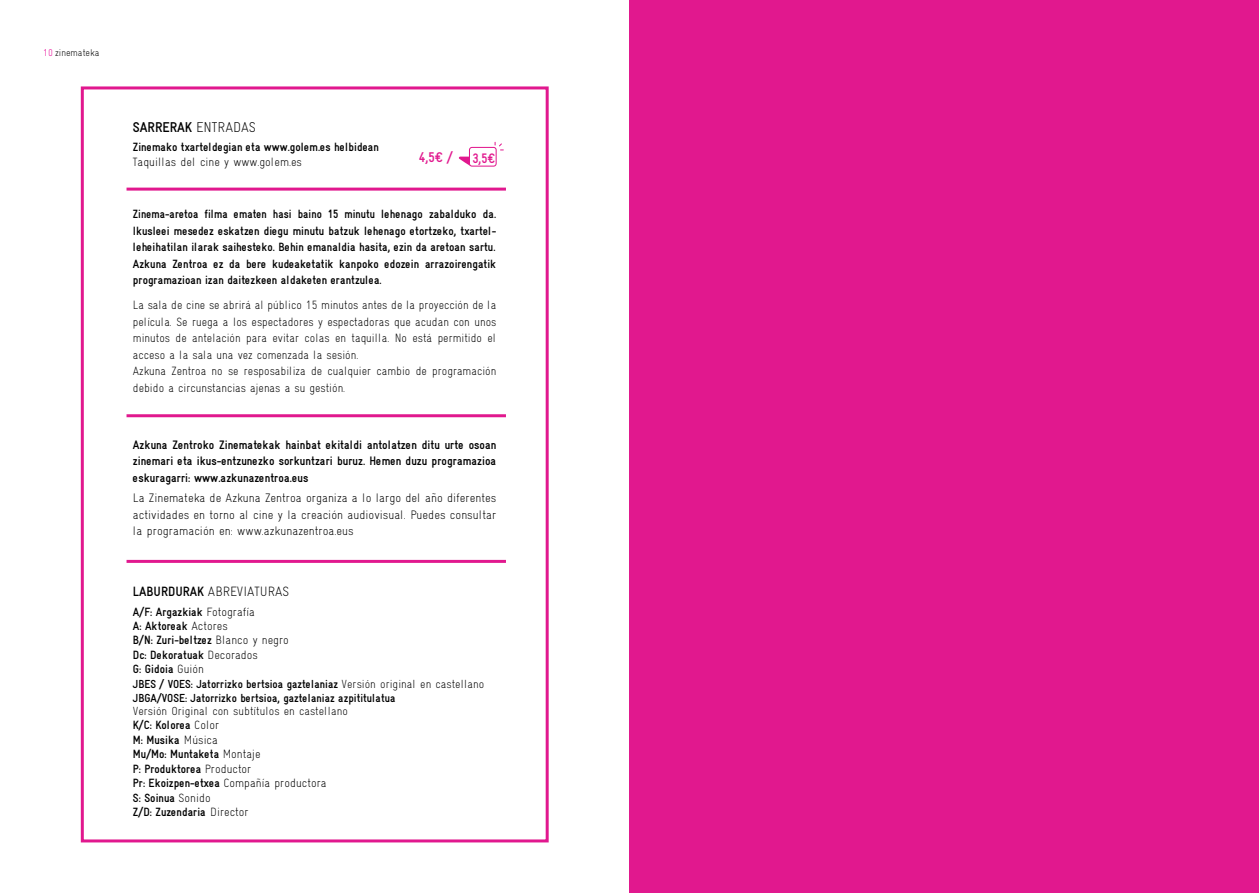
<style>
.page{position:relative;width:1259px;height:893px;background:#fff}
.page>*{position:absolute;margin:0;border:0;box-sizing:border-box;transform-origin:0 0}
.t1{font:700 condensed 14.25px "Alhondiga Bilbao";color:#000}
.t2{font:700 condensed 14.1px "Alhondiga Bilbao";color:#e1188e}
.t3{font:700 condensed 13.8px "Alhondiga Bilbao";color:#e1188e}
.t4{font:13.5px "Alhondiga Bilbao Light Condensed L";color:#000}
.t5{font:700 condensed 12.3px/16.5px "Alhondiga Bilbao";color:#000;text-align:justify}
.t6{font:12.3px/16.5px "Alhondiga Bilbao Light Condensed L";color:#000;text-align:justify}
.t7{font:700 condensed 12px/14.4px "Alhondiga Bilbao";color:#000}
.t8{font:12px/16.5px "Alhondiga Bilbao Light Condensed L";color:#000}
.t9{font:700 condensed 11.7px/14px "Alhondiga Bilbao";color:#000}
.t10{font:11.7px "Alhondiga Bilbao Light Condensed L";color:#000}
.t11{font:9.75px "Alhondiga Bilbao Light Condensed L";color:#000}
.s1{color:#e70095}
.s2{font-family:"Alhondiga Bilbao Light Condensed L";font-weight:400;font-stretch:normal}
.s3{font-family:"Alhondiga Bilbao";font-weight:700;font-stretch:condensed}
</style>
<div class="page">
<div style="left:629px;top:0;width:630px;height:893px;background:#e1188e"></div>
<div style="left:81px;top:86px;width:468px;height:756px;border:3px solid #e1188e"></div>
<hr style="left:126px;top:560px;width:380px;height:3px;background:#e1188e">
<hr style="left:126px;top:414px;width:380px;height:3px;background:#e1188e">
<hr style="left:126px;top:188px;width:380px;height:3px;background:#e1188e">
<svg style="left:458px;top:157px;width:11px;height:8px"></svg>
<div style="left:469px;top:147px;width:27px;height:20px;border:1px solid #e1188e;border-radius:3px"></div>
<svg style="left:494px;top:142px;width:10px;height:9px"></svg>
<p class="t11" style="left:43px;top:47px;width:58px"><span class="s1">10</span> zinemateka</p>
<p class="t1" style="left:133px;top:119px;width:125px">SARRERAK <span class="s2">ENTRADAS</span></p>
<p class="t7" style="left:133px;top:140px;width:248px">Zinemako txarteldegian eta www.golem.es helbidean</p>
<p class="t8" style="left:133px;top:154px;width:170px">Taquillas del cine y www.golem.es</p>
<p class="t2" style="left:419px;top:149px;width:36px">4,5€ /</p>
<p class="t3" style="left:472px;top:150px;width:24px">3,5€</p>
<p class="t7" style="left:133px;top:206px;width:365px;line-height:16.5px;text-align:justify">Zinema-aretoa filma ematen hasi baino 15 minutu lehenago zabalduko da.<br>Ikusleei mesedez eskatzen diegu minutu batzuk lehenago etortzeko, txartel&shy;leheihatilan ilarak saihesteko. Behin emanaldia hasita, ezin da aretoan sartu.<br>Azkuna Zentroa ez da bere kudeaketatik kanpoko edozein arrazoirengatik programazioan izan daitezkeen aldaketen erantzulea.</p>
<p class="t8" style="left:133px;top:297px;width:365px">La sala de cine se abrirá al público 15 minutos antes de la proyección de la película. Se ruega a los espectadores y espectadoras que acudan con unos minutos de antelación para evitar colas en taquilla. No está permitido el acceso a la sala una vez comenzada la sesión.<br>Azkuna Zentroa no se resposabiliza de cualquier cambio de programación debido a circunstancias ajenas a su gestión.</p>
<p class="t5" style="left:133px;top:436px;width:365px">Azkuna Zentroko Zinematekak hainbat ekitaldi antolatzen ditu urte osoan zinemari eta ikus-entzunezko sorkuntzari buruz. Hemen duzu programazioa eskuragarri: www.azkunazentroa.eus</p>
<p class="t6" style="left:133px;top:490px;width:365px">La Zinemateka de Azkuna Zentroa organiza a lo largo del año diferentes actividades en torno al cine y la creación audiovisual. Puedes consultar la programación en: www.azkunazentroa.eus</p>
<p class="t4" style="left:133px;top:584px;width:158px"><span class="s3">LABURDURAK</span> ABREVIATURAS</p>
<p class="t7" style="left:133px;top:604px;width:157px">A/F: Argazkiak <span class="s2">Fotografía<br></span>A: Aktoreak <span class="s2">Actores<br></span>B/N: Zuri-beltzez <span class="s2">Blanco y negro<br></span>Dc: Dekoratuak <span class="s2">Decorados<br></span>G: Gidoia <span class="s2">Guión</span></p>
<p class="t9" style="left:133px;top:677px;width:353px">JBES / VOES: Jatorrizko bertsioa gaztelaniaz <span class="s2">Versión original en castellano<br></span>JBGA/VOSE: Jatorrizko bertsioa, gaztelaniaz azpititulatua</p>
<p class="t10" style="left:133px;top:704px;width:217px">Versión Original con subtítulos en castellano</p>
<p class="t7" style="left:133px;top:718px;width:129px">K/C: Kolorea <span class="s2">Color<br></span>M: Musika <span class="s2">Música<br></span>Mu/Mo: Muntaketa <span class="s2">Montaje<br></span>P: Produktorea <span class="s2">Productor</span></p>
<p class="t8" style="left:133px;top:775px;width:195px"><span class="s3">Pr: Ekoizpen-etxea</span> Compañía productora</p>
<p class="t7" style="left:133px;top:790px;width:117px">S: Soinua <span class="s2">Sonido<br></span>Z/D: Zuzendaria <span class="s2">Director</span></p>
</div>
